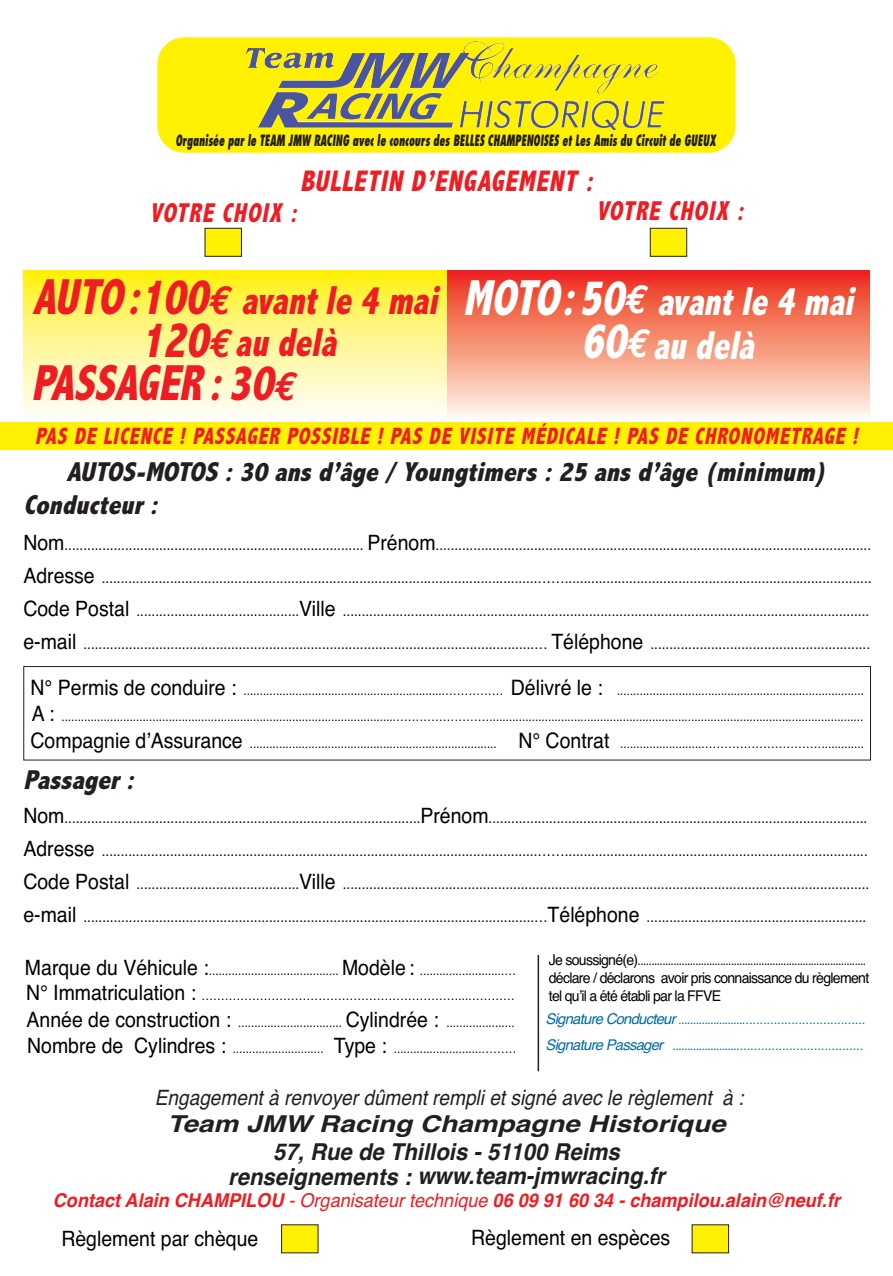
<style>
.page{position:relative;width:893px;height:1276px;background:#fff}
.page>*{position:absolute;margin:0;border:0;box-sizing:border-box;transform-origin:0 0}
.t1{font:italic 800 condensed 51px "Abadi";color:#ee1d23;scale:.87 1}
.t2{font:italic 800 condensed 40.8px/44.8px "Abadi";color:#fff;scale:.87 1}
.t3{font:italic 800 condensed 40.8px "Abadi";color:#ee1d23;scale:.87 1}
.t4{font:italic 800 condensed 30px "Abadi";color:#ee1d23;scale:.87 1}
.t5{font:italic 800 condensed 27.45px/32.5px "Abadi";color:#231f20}
.t6{font:italic 800 condensed 27.45px "Abadi";color:#ee1d23;scale:.87 1}
.t7{font:italic 800 condensed 23.85px "Abadi";color:#ee1d23;scale:.87 1}
.t8{font:italic 700 23.25px/27.9px "Helvetica";color:#231f20;text-align:center;scale:1.2 1}
.t9{font:italic 700 23.25px "Helvetica";color:#231f20;scale:.95 1}
.t10{font:italic 21.15px "Helvetica";color:#231f20;scale:.9 1}
.t11{font:21.15px "Helvetica";color:#000;scale:.92 1}
.t12{font:italic 700 19.05px "Helvetica";color:#ee1d23;scale:.95 1}
.t13{font:italic 800 condensed 15.15px "Futura";color:#231f20;scale:.7 1}
.t14{font:14.85px "Helvetica";letter-spacing:-.05em;color:#000;scale:.92 1}
.t15{font:14.85px/17.7px "Helvetica";letter-spacing:-.05em;color:#000;scale:.95 1}
.t16{font:12.75px/26.7px "Helvetica";color:#000;text-align:justify;scale:.91 1}
.t17{font:12.75px/24.9px "Helvetica";color:#000;scale:.92 1}
.t18{font:italic 12.75px/25.3px "Helvetica";color:#006ba6}
.t19{font:12.75px "Helvetica";color:#000;scale:.95 1}
.s1{font-size:51px;color:#ee1d23}
.s2{font-family:"Euro Mono";font-weight:700;font-stretch:normal;font-size:40.35px;color:#ee1d23}
.s3{color:#ee1d23}
.s4{font-size:51px}
.s5{font-family:"Euro Mono";font-weight:700;font-stretch:normal;font-size:40.35px}
.s6{font-size:21.15px}
.s7{font-size:21.3px}
.s8{font-size:14.85px}
.s9{font-weight:400}
</style>
<div class="page">
<svg style="left:157px;top:37px;width:579px;height:116px;background:#e5db1e"></svg>
<img style="left:471px;top:41px;width:33px;height:41px">
<div style="left:23px;top:666px;width:848px;height:94px;border:1px solid #231f20"></div>
<div style="left:282px;top:1225px;width:36px;height:27px;background:#fff101"></div>
<div style="left:205px;top:229px;width:36px;height:27px;background:#fff101"></div>
<div style="left:205px;top:228px;width:37px;height:29px;border:1px solid #231f20"></div>
<div style="left:651px;top:229px;width:35px;height:27px;background:#fff101"></div>
<div style="left:650px;top:228px;width:37px;height:29px;border:1px solid #231f20"></div>
<div style="left:692px;top:1225px;width:36px;height:27px;background:#fff101"></div>
<hr style="left:538px;top:955px;width:1px;height:116px;background:#231f20">
<svg style="left:446px;top:270px;width:424px;height:146px;background:#f5917b"></svg>
<svg style="left:23px;top:271px;width:423px;height:143px;background:#fff68c"></svg>
<div style="left:0;top:423px;width:893px;height:27px;background:#fff101"></div>
<p class="t13" style="left:175px;top:134px;width:774px">Organisée par le TEAM JMW RACING avec le concours des BELLES CHAMPENOISES et Les Amis du Circuit de GUEUX</p>
<h3 class="t4" style="left:300px;top:163px;width:345px">BULLETIN D’ENGAGEMENT :</h3>
<h3 class="t6" style="left:150px;top:196px;width:178px">VOTRE CHOIX :</h3>
<h3 class="t6" style="left:596px;top:195px;width:178px">VOTRE CHOIX :</h3>
<h2 class="t2" style="left:581px;top:278px;width:325px;text-indent:-548px"><span class="s1">AUTO:100</span><span class="s2">€</span> <span class="s3">avant le 4 mai</span> <span class="s4">MOTO:50</span><span class="s5">€</span> avant le 4 mai<br><span class="s4">60</span><span class="s5">€</span> au delà</h2>
<h2 class="t3" style="left:140px;top:318px;width:237px"><span class="s4">120</span><span class="s5">€</span> au delà</h2>
<h1 class="t1" style="left:31px;top:352px;width:305px">PASSAGER : 30<span class="s5">€</span></h1>
<h3 class="t7" style="left:35px;top:421px;width:953px">PAS DE LICENCE ! PASSAGER POSSIBLE ! PAS DE VISITE MÉDICALE ! PAS DE CHRONOMETRAGE !</h3>
<h3 class="t5" style="left:23px;top:455px;width:811px;text-indent:43px">AUTOS-MOTOS:30 ansd’âge /Youngtimers:25 ansd’âge (minimum)<br>Conducteur:</h3>
<p class="t14" style="left:23px;top:536px;width:923px"><span class="s6">Nom</span>............................................................................... <span class="s6">Prénom</span>...................................................................................................................</p>
<p class="t14" style="left:23px;top:569px;width:923px"><span class="s6">Adresse</span> ...................................................................................................................…….................................................................................</p>
<p class="t14" style="left:23px;top:602px;width:921px"><span class="s6">Code Postal</span> ...........................................<span class="s6">Ville</span> ...........................................................................................................................................</p>
<p class="t14" style="left:23px;top:635px;width:922px"><span class="s6">e-mail</span> .......................................................................................................................… <span class="s6">Téléphone</span> ..........................................................</p>
<p class="t16" style="left:31px;top:677px;width:917px"><span class="s7">N° Permis de conduire :</span> ..............................................................…………… <span class="s7">Délivré le :</span> ............................................................................<br><span class="s7">A :</span> .......................................................................................................……………………...................................................................................................................<br><span class="s7">Compagnie d’Assurance</span> ............................................................................ <span class="s7">N° Contrat</span> ..........................………………………….............</p>
<h3 class="t5" style="left:23px;top:763px;width:119px">Passager:</h3>
<p class="t14" style="left:23px;top:809px;width:919px"><span class="s6">Nom</span>..............................................................................................<span class="s6">Prénom</span>....................................................................................................</p>
<p class="t14" style="left:23px;top:842px;width:919px"><span class="s6">Adresse</span> ...................................................................................................................……................................................................................</p>
<p class="t14" style="left:23px;top:875px;width:921px"><span class="s6">Code Postal</span> ...........................................<span class="s6">Ville</span> ...........................................................................................................................................</p>
<p class="t14" style="left:23px;top:908px;width:918px"><span class="s6">e-mail</span> .......................................................................................................................…<span class="s6">Téléphone</span> ..........................................................</p>
<p class="t19" style="left:549px;top:953px;width:336px"><span class="s8">Je soussigné(e)</span>...................................................................................</p>
<p class="t15" style="left:549px;top:969px;width:339px">déclare / déclarons avoir pris connaissance du règlement tel qu’il a été établi par la FFVE</p>
<p class="t18" style="left:546px;top:1007px;width:321px"><span class="s8">Signature Conducteur</span> .........................................................<br><span class="s8">Signature Passager</span> ..........................................................</p>
<h3 class="t10" style="left:155px;top:1085px;width:655px">Engagement à renvoyer dûment rempli et signé avec le règlement à :</h3>
<h3 class="t8" style="left:167px;top:1110px;width:467px">Team JMW Racing Champagne Historique<br>57, Rue de Thillois - 51100 Reims</h3>
<h3 class="t9" style="left:228px;top:1162px;width:461px">renseignements : www.team-jmwracing.fr</h3>
<p class="t12" style="left:53px;top:1189px;width:830px">Contact Alain CHAMPILOU <span class="s9">- Organisateur technique</span> 06 09 91 60 34 - champilou.alain@neuf.fr</p>
<h3 class="t11" style="left:61px;top:1226px;width:216px">Règlement par chèque</h3>
<h3 class="t11" style="left:471px;top:1225px;width:218px">Règlement en espèces</h3>
<p class="t17" style="left:25px;top:958px;width:535px"><span class="s6">Marque du Véhicule :</span>........................................ <span class="s6">Modèle :</span> ..........................…<br><span class="s6">N° Immatriculation :</span> …………………………………………………………...…………</p>
<p class="t17" style="left:27px;top:1009px;width:534px;line-height:26.4px"><span class="s6">Année de construction :</span> ................................ <span class="s6">Cylindrée :</span> .....................<br><span class="s6">Nombre de Cylindres :</span> ............................ <span class="s6">Type :</span> ...........................………</p>
</div>
